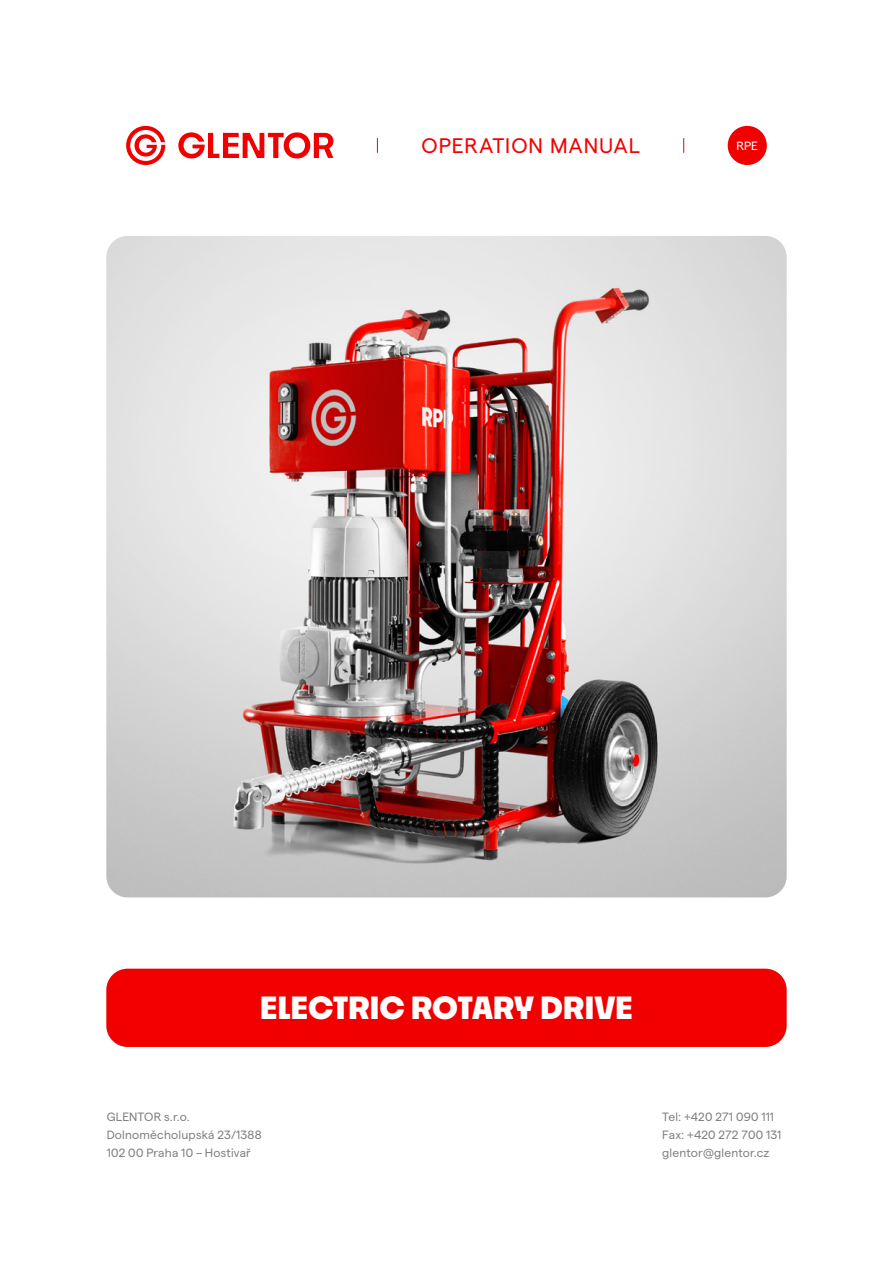
<style>
.page{position:relative;width:893px;height:1263px;background:#fff}
.page>*{position:absolute;margin:0;border:0;box-sizing:border-box;transform-origin:0 0}
.t1{font:700 30px "Noka";letter-spacing:-.005em;color:#fff}
.t2{font:21px "Matter";letter-spacing:.05em;color:#f20000}
.t3{font:12px "Matter";letter-spacing:.015em;color:#808080}
.t4{font:12px "Matter";color:#fff}
</style>
<div class="page">
<div style="left:106px;top:969px;width:681px;height:78px;background:#f20000;border-radius:21px"></div>
<img style="left:106px;top:236px;width:681px;height:661px">
<div style="left:728px;top:126px;width:39px;height:39px;background:#f20000;border-radius:50%"></div>
<svg style="left:178px;top:132px;width:155px;height:26px"></svg>
<svg style="left:126px;top:126px;width:39px;height:39px"></svg>
<svg style="left:377px;top:138px;width:1px;height:15px"></svg>
<svg style="left:683px;top:138px;width:1px;height:15px"></svg>
<p class="t2" style="left:421px;top:130px;width:220px">OPERATION MANUAL</p>
<p class="t4" style="left:736px;top:137px;width:23px">RPE</p>
<p class="t1" style="left:260px;top:989px;width:374px">ELECTRIC ROTARY DRIVE</p>
<p class="t3" style="left:107px;top:1108px;width:85px">GLENTOR s.r.o.</p>
<p class="t3" style="left:107px;top:1126px;width:156px">Dolnoměcholupská 23/1388</p>
<p class="t3" style="left:107px;top:1144px;width:146px">102 00 Praha 10 – Hostivař</p>
<p class="t3" style="left:662px;top:1108px;width:113px">Tel: +420 271 090 111</p>
<p class="t3" style="left:662px;top:1126px;width:121px">Fax: +420 272 700 131</p>
<p class="t3" style="left:662px;top:1144px;width:109px">glentor@glentor.cz</p>
</div>
